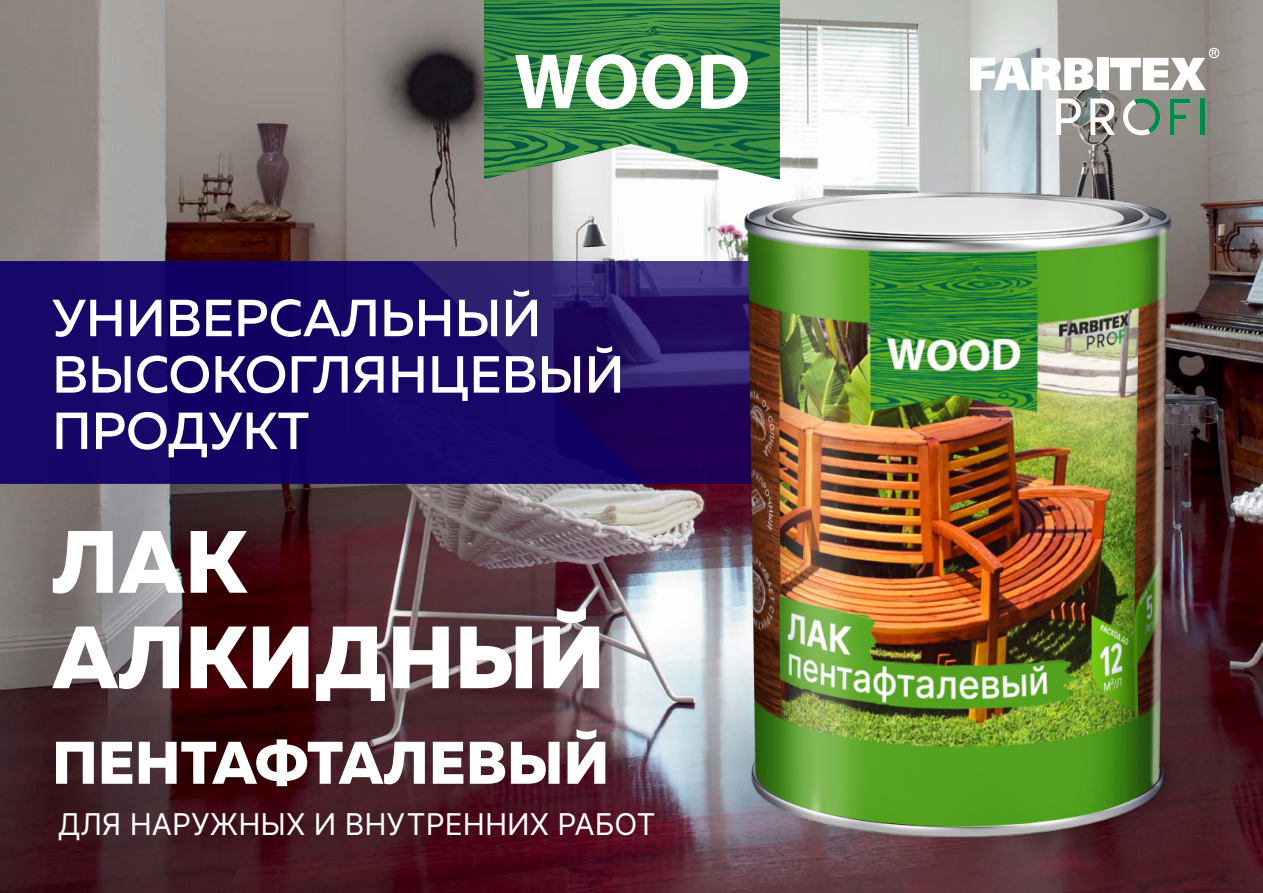
<style>
.page{position:relative;width:1263px;height:893px;background:#fff}
.page>*{position:absolute;margin:0;border:0;box-sizing:border-box;transform-origin:0 0}
.t1{font:800 88.2px/95.6px "Muller";color:#fff}
.t2{font:800 60px "Muller";color:#fff}
.t3{font:500 52.05px/56.4px "Muller";color:#fff}
.t4{font:30px "Inter";color:#fff}
</style>
<div class="page">
<img style="left:0;top:0;width:1263px;height:893px">
<svg style="left:0;top:261px;width:567px;height:222px;background:#170867"></svg>
<svg style="left:483px;top:0;width:297px;height:180px;background:#348345"></svg>
<svg style="left:515px;top:54px;width:178px;height:55px"></svg>
<svg style="left:701px;top:55px;width:47px;height:54px"></svg>
<svg style="left:970px;top:58px;width:123px;height:32px"></svg>
<div style="left:1097px;top:58px;width:11px;height:32px;background:#fff"></div>
<svg style="left:1110px;top:48px;width:109px;height:42px"></svg>
<svg style="left:1056px;top:99px;width:25px;height:19px"></svg>
<svg style="left:1090px;top:99px;width:25px;height:19px"></svg>
<svg style="left:1123px;top:98px;width:37px;height:20px"></svg>
<svg style="left:1170px;top:98px;width:20px;height:20px"></svg>
<div style="left:1200px;top:99px;width:5px;height:36px;background:#018b45"></div>
<img style="left:567px;top:118px;width:696px;height:775px">
<p class="t3" style="left:52px;top:289px;width:574px">УНИВЕРСАЛЬНЫЙ<br>ВЫСОКОГЛЯНЦЕВЫЙ<br>ПРОДУКТ</p>
<h1 class="t1" style="left:52px;top:514px;width:554px">ЛАК<br>АЛКИДНЫЙ</h1>
<p class="t2" style="left:52px;top:725px;width:559px">ПЕНТАФТАЛЕВЫЙ</p>
<p class="t4" style="left:58px;top:802px;width:599px">ДЛЯ НАРУЖНЫХ И ВНУТРЕННИХ РАБОТ</p>
</div>
